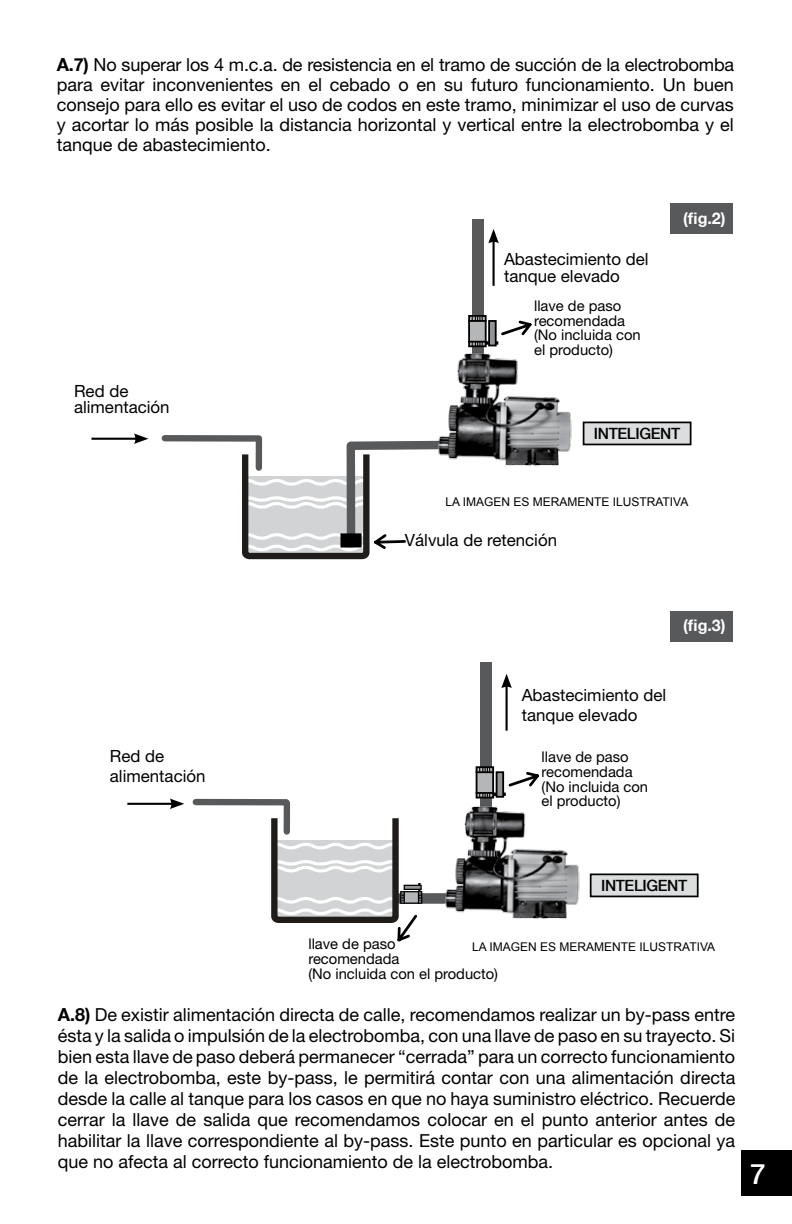
<style>
.page{position:relative;width:792px;height:1224px;background:#fff}
.page>*{position:absolute;margin:0;border:0;box-sizing:border-box;transform-origin:0 0}
.t1{font:500 28px "Helvetica Neue";color:#fff}
.t2{font:18px/21px "Helvetica Neue";color:#000;text-align:justify}
.t3{font:16.8px/16.8px "Helvetica Neue";color:#000}
.t4{font:700 16px "Helvetica Neue";color:#fff}
.t5{font:500 15.6px "Helvetica Neue";letter-spacing:-.025em;color:#000}
.t6{font:14.8px/14.8px "Helvetica Neue";color:#000}
.t7{font:12px "Arial";color:#000}
.s1{font-weight:700}
</style>
<div class="page">
<div style="left:741px;top:1150px;width:51px;height:46px;background:#000"></div>
<div style="left:480px;top:662px;width:12px;height:163px;background:#58595b"></div>
<div style="left:473px;top:220px;width:11px;height:163px;background:#58595b"></div>
<div style="left:478px;top:793px;width:28px;height:3px;border:2px solid #000"></div>
<div style="left:471px;top:341px;width:27px;height:4px;border:2px solid #000"></div>
<div style="left:591px;top:874px;width:107px;height:22px;background:#dcddde"></div>
<div style="left:590px;top:874px;width:109px;height:23px;border:2px solid #000"></div>
<div style="left:584px;top:422px;width:107px;height:22px;background:#dcddde"></div>
<div style="left:583px;top:422px;width:109px;height:23px;border:2px solid #000"></div>
<div style="left:165px;top:435px;width:94px;height:7px;background:#58595b"></div>
<svg style="left:508px;top:772px;width:31px;height:15px"></svg>
<svg style="left:501px;top:320px;width:31px;height:16px"></svg>
<svg style="left:239px;top:437px;width:188px;height:123px"></svg>
<img style="left:427px;top:351px;width:145px;height:115px">
<img style="left:455px;top:806px;width:125px;height:113px">
<hr style="left:91px;top:438px;width:46px;height:2px;background:#000">
<svg style="left:134px;top:433px;width:14px;height:11px"></svg>
<hr style="left:493px;top:240px;width:2px;height:46px;background:#000">
<svg style="left:488px;top:229px;width:11px;height:14px"></svg>
<hr style="left:506px;top:685px;width:2px;height:46px;background:#000">
<svg style="left:501px;top:674px;width:11px;height:14px"></svg>
<div style="left:284px;top:803px;width:6px;height:29px;background:#58595b"></div>
<div style="left:196px;top:799px;width:90px;height:6px;background:#58595b"></div>
<hr style="left:127px;top:803px;width:46px;height:2px;background:#000">
<svg style="left:170px;top:799px;width:14px;height:10px"></svg>
<div style="left:477px;top:767px;width:16px;height:31px;background:#b4b6b8"></div>
<div style="left:476px;top:766px;width:18px;height:33px;border:2px solid #000"></div>
<div style="left:469px;top:316px;width:17px;height:30px;background:#b4b6b8"></div>
<div style="left:468px;top:315px;width:19px;height:32px;border:2px solid #000"></div>
<div style="left:497px;top:772px;width:6px;height:25px;background:#919396"></div>
<div style="left:496px;top:771px;width:8px;height:27px;border:2px solid #000"></div>
<div style="left:489px;top:321px;width:7px;height:25px;background:#919396"></div>
<div style="left:488px;top:320px;width:9px;height:26px;border:2px solid #000"></div>
<svg style="left:476px;top:768px;width:18px;height:5px"></svg>
<svg style="left:468px;top:317px;width:19px;height:5px"></svg>
<svg style="left:271px;top:812px;width:184px;height:130px"></svg>
<svg style="left:476px;top:792px;width:18px;height:6px"></svg>
<svg style="left:468px;top:341px;width:19px;height:5px"></svg>
<div style="left:670px;top:203px;width:63px;height:30px;background:#58595b"></div>
<div style="left:670px;top:612px;width:63px;height:30px;background:#58595b"></div>
<p class="t2" style="left:57px;top:55px;width:679px;line-height:20px"><span class="s1">A.7)</span> No superar los 4 m.c.a. de resistencia en el tramo de succión de la electrobomba para evitar inconvenientes en el cebado o en su futuro funcionamiento. Un buen consejo para ello es evitar el uso de codos en este tramo, minimizar el uso de curvas y acortar lo más posible la distancia horizontal y vertical entre la electrobomba y el tanque de abastecimiento.</p>
<p class="t3" style="left:74px;top:382px;width:97px">Red de alimentación</p>
<p class="t3" style="left:504px;top:250px;width:146px">Abastecimiento del tanque elevado</p>
<p class="t6" style="left:534px;top:298px;width:108px">llave de paso recomendada (No incluida con el producto)</p>
<p class="t4" style="left:683px;top:206px;width:44px">(fig.2)</p>
<p class="t5" style="left:594px;top:421px;width:88px">INTELIGENT</p>
<p class="t7" style="left:445px;top:494px;width:244px">LA IMAGEN ES MERAMENTE ILUSTRATIVA</p>
<p class="t3" style="left:405px;top:532px;width:154px">Válvula de retención</p>
<p class="t3" style="left:110px;top:745px;width:97px;line-height:20.2px">Red de alimentación</p>
<p class="t4" style="left:683px;top:613px;width:44px">(fig.3)</p>
<p class="t3" style="left:522px;top:684px;width:146px;line-height:20.2px">Abastecimiento del tanque elevado</p>
<p class="t6" style="left:542px;top:749px;width:108px">llave de paso recomendada (No incluida con el producto)</p>
<p class="t5" style="left:601px;top:873px;width:88px">INTELIGENT</p>
<p class="t6" style="left:308px;top:936px;width:191px">llave de paso<br>recomendada<br>(No incluida con el producto)</p>
<p class="t7" style="left:472px;top:939px;width:244px">LA IMAGEN ES MERAMENTE ILUSTRATIVA</p>
<p class="t2" style="left:58px;top:1003px;width:679px"><span class="s1">A.8)</span> De existir alimentación directa de calle, recomendamos realizar un by-pass entre ésta y la salida o impulsión de la electrobomba, con una llave de paso en su trayecto. Si bien esta llave de paso deberá permanecer “cerrada” para un correcto funcionamiento de la electrobomba, este by-pass, le permitirá contar con una alimentación directa desde la calle al tanque para los casos en que no haya suministro eléctrico. Recuerde cerrar la llave de salida que recomendamos colocar en el punto anterior antes de habilitar la llave correspondiente al by-pass. Este punto en particular es opcional ya que no afecta al correcto funcionamiento de la electrobomba.</p>
<h1 class="t1" style="left:750px;top:1151px;width:17px">7</h1>
</div>
